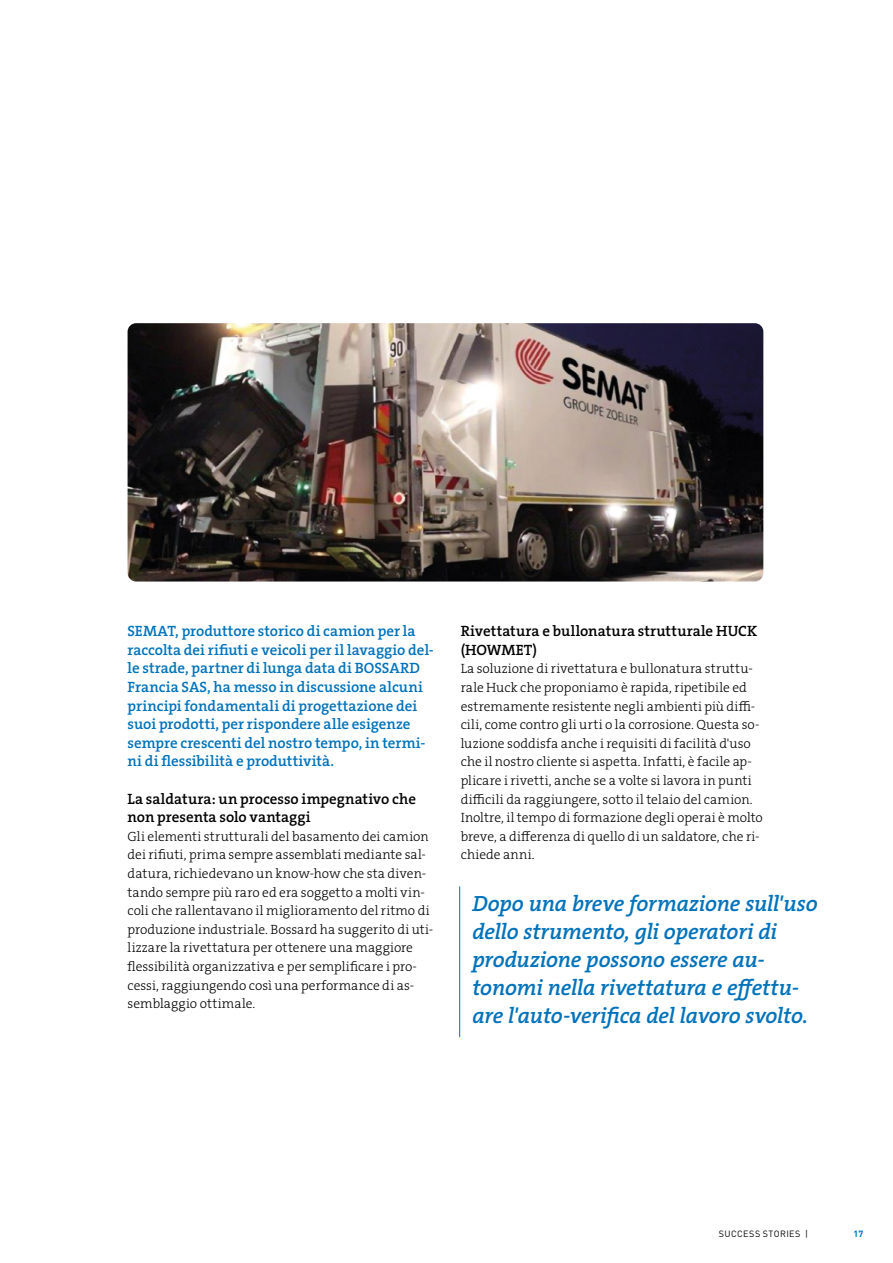
<style>
.page{position:relative;width:893px;height:1263px;background:#fff}
.page>*{position:absolute;margin:0;border:0;box-sizing:border-box;transform-origin:0 0}
.t1{font:22.2px/27.9px "The Serif HP6 Se Bld IT";letter-spacing:-.01em;color:#0072bb}
.t2{font:15px/18.6px "The Serif HP6 Se Bld";color:#0072bb}
.t3{font:15px/18.6px "The Serif HP6 Se Bld";color:#000}
.t4{font:13.5px/18.6px "The Serif HP3 Lig";letter-spacing:.005em;color:#000}
.t5{font:9px "DINOT";letter-spacing:.04em;color:#000}
.t6{font:700 9px "DINOT";color:#0072bb}
</style>
<div class="page">
<img style="left:128px;top:323px;width:635px;height:258px">
<hr style="left:459px;top:886px;width:1px;height:151px;background:#0072bb">
<p class="t2" style="left:128px;top:622px;width:308px">SEMAT, produttore storico di camion per la raccolta dei rifiuti e veicoli per il lavaggio del&shy;le strade, partner di lunga data di BOSSARD Francia SAS, ha messo in discussione alcuni principi fondamentali di progettazione dei suoi prodotti, per rispondere alle esigenze sempre crescenti del nostro tempo, in termi&shy;ni di flessibilità e produttività.</p>
<p class="t3" style="left:128px;top:789px;width:290px">La saldatura: un processo impegnativo che non presenta solo vantaggi</p>
<p class="t4" style="left:128px;top:827px;width:307px">Gli elementi strutturali del basamento dei camion dei rifiuti, prima sempre assemblati mediante sal&shy;datura, richiedevano un know-how che sta diven&shy;tando sempre più raro ed era soggetto a molti vin&shy;coli che rallentavano il miglioramento del ritmo di produzione industriale. Bossard ha suggerito di uti&shy;lizzare la rivettatura per ottenere una maggiore flessibilità organizzativa e per semplificare i pro&shy;cessi, raggiungendo così una performance di as&shy;semblaggio ottimale.</p>
<p class="t3" style="left:461px;top:622px;width:298px">Rivettatura e bullonatura strutturale HUCK (HOWMET)</p>
<p class="t4" style="left:461px;top:660px;width:304px">La soluzione di rivettatura e bullonatura struttu&shy;rale Huck che proponiamo è rapida, ripetibile ed estremamente resistente negli ambienti più diffi&shy;cili, come contro gli urti o la corrosione. Questa so&shy;luzione soddisfa anche i requisiti di facilità d'uso che il nostro cliente si aspetta. Infatti, è facile ap&shy;plicare i rivetti, anche se a volte si lavora in punti difficili da raggiungere, sotto il telaio del camion.<br>Inoltre, il tempo di formazione degli operai è molto breve, a differenza di quello di un saldatore, che ri&shy;chiede anni.</p>
<h1 class="t1" style="left:472px;top:890px;width:347px">Dopo una breve formazione sull'uso dello strumento, gli operatori di produzione possono essere au&shy;tonomi nella rivettatura e effettu&shy;are l'auto-verifica del lavoro svolto.</h1>
<p class="t5" style="left:719px;top:1227px;width:91px">SUCCESS STORIES |</p>
<p class="t6" style="left:853px;top:1227px;width:11px">17</p>
</div>
